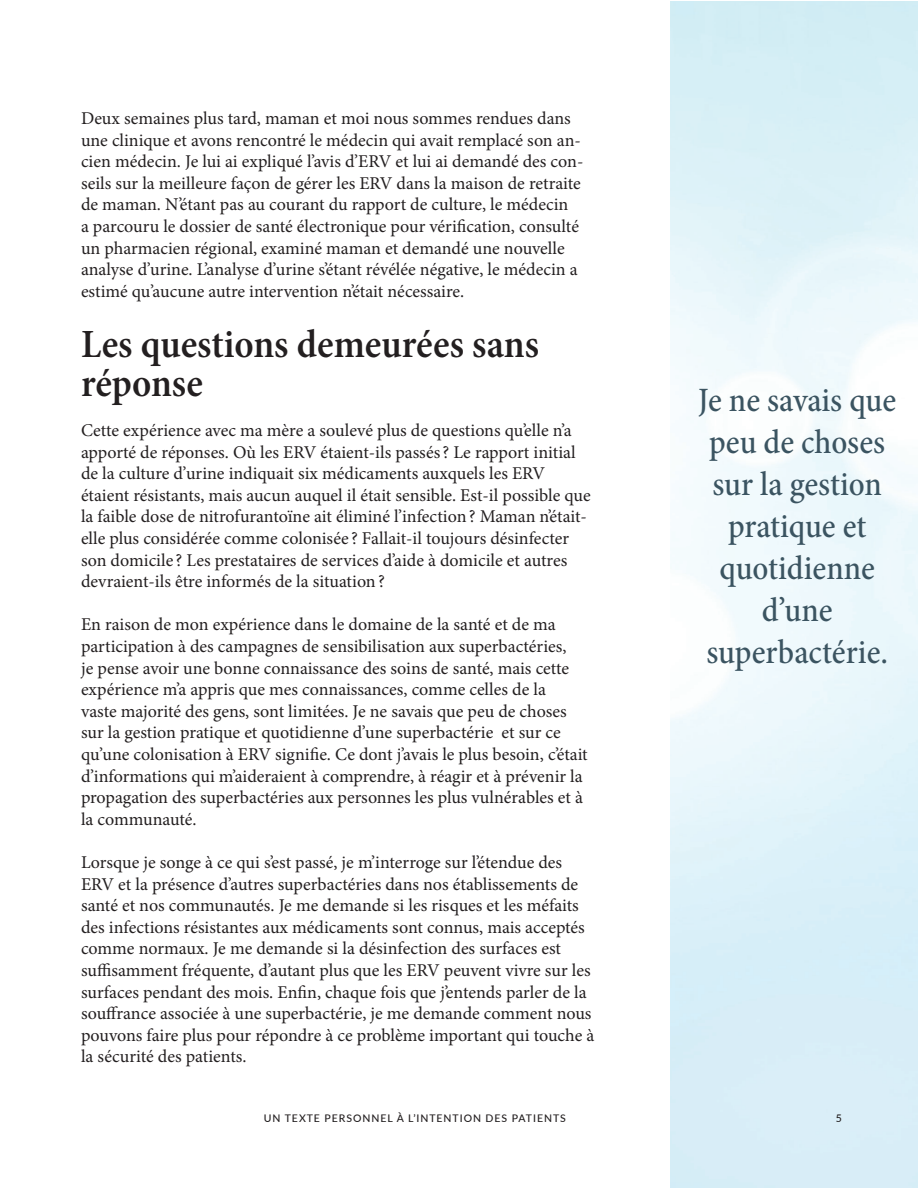
<style>
.page{position:relative;width:918px;height:1188px;background:#fff}
.page>*{position:absolute;margin:0;border:0;box-sizing:border-box;transform-origin:0 0}
.DR_Headings{font:600 condensed 40.5px/39px "Minion Pro";color:#231f20}
.DR_Pullquotes{font:500 condensed 34.5px/42px "Minion Pro";color:#3b5461;text-align:center}
.DR_Normal{font:18px/21.6px "Minion Pro";color:#231f20}
.t1{font:500 10.5px "Lato";letter-spacing:.09em;color:#231f20}
</style>
<div class="page">
<p class="DR_Normal" style="left:81px;top:108px;width:504px">Deux semaines plus tard, maman et moi nous sommes rendues dans une clinique et avons rencontré le médecin qui avait remplacé son an&shy;cien médecin. Je lui ai expliqué l’avis d’ERV et lui ai demandé des con&shy;seils sur la meilleure façon de gérer les ERV dans la maison de retraite de maman. N’étant pas au courant du rapport de culture, le médecin<br>a parcouru le dossier de santé électronique pour vérification, consulté un pharmacien régional, examiné maman et demandé une nouvelle analyse d’urine. L’analyse d’urine s’étant révélée négative, le médecin a estimé qu’aucune autre intervention n’était nécessaire.</p>
<p class="DR_Headings" style="left:81px;top:325px;width:460px">Les questions demeurées sans réponse</p>
<p class="DR_Normal" style="left:81px;top:420px;width:511px">Cette expérience avec ma mère a soulevé plus de questions qu’elle n’a apporté de réponses. Où les ERV étaient-ils passés? Le rapport initial de la culture d’urine indiquait six médicaments auxquels les ERV étaient résistants, mais aucun auquel il était sensible. Est-il possible que la faible dose de nitrofurantoïne ait éliminé l’infection? Maman n’était&shy;elle plus considérée comme colonisée ? Fallait-il toujours désinfecter son domicile ? Les prestataires de services d’aide à domicile et autres devraient-ils être informés de la situation?</p>
<p class="DR_Normal" style="left:81px;top:614px;width:508px">En raison de mon expérience dans le domaine de la santé et de ma participation à des campagnes de sensibilisation aux superbactéries,<br>je pense avoir une bonne connaissance des soins de santé, mais cette expérience m’a appris que mes connaissances, comme celles de la<br>vaste majorité des gens, sont limitées. Je ne savais que peu de choses sur la gestion pratique et quotidienne d’une superbactérie et sur ce qu’une colonisation à ERV signifie. Ce dont j’avais le plus besoin, c’était d’informations qui m’aideraient à comprendre, à réagir et à prévenir la propagation des superbactéries aux personnes les plus vulnérables et à la communauté.</p>
<p class="DR_Normal" style="left:81px;top:852px;width:515px">Lorsque je songe à ce qui s’est passé, je m’interroge sur l’étendue des ERV et la présence d’autres superbactéries dans nos établissements de santé et nos communautés. Je me demande si les risques et les méfaits des infections résistantes aux médicaments sont connus, mais acceptés comme normaux. Je me demande si la désinfection des surfaces est suffisamment fréquente, d’autant plus que les ERV peuvent vivre sur les surfaces pendant des mois. Enfin, chaque fois que j’entends parler de la souffrance associée à une superbactérie, je me demande comment nous pouvons faire plus pour répondre à ce problème important qui touche à la sécurité des patients.</p>
<p class="DR_Pullquotes" style="left:698px;top:379px;width:199px">Je ne savais que peu de choses sur la gestion pratique et quotidienne d’une superbactérie.</p>
<p class="t1" style="left:264px;top:1111px;width:304px">UN TEXTE PERSONNEL À L’INTENTION DES PATIENTS</p>
<p class="t1" style="left:836px;top:1110px;width:8px">5</p>
</div>
